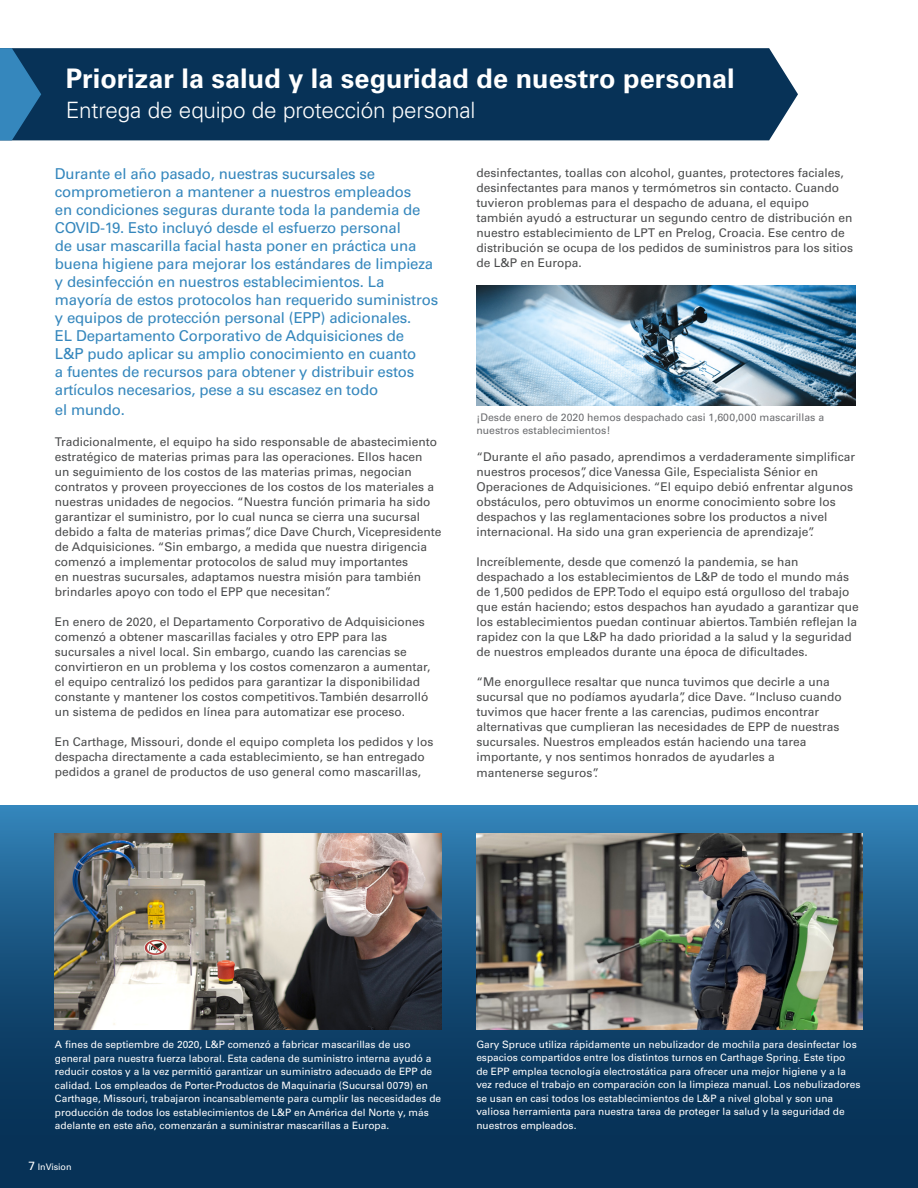
<style>
.page{position:relative;width:918px;height:1188px;background:#fff}
.page>*{position:absolute;margin:0;border:0;box-sizing:border-box;transform-origin:0 0}
.Body_Copy{font:700 27px "Univers";color:#fff}
.Body_Copy-2{font:300 22.5px "Univers";letter-spacing:-.01em;color:#fff}
.CEO_letter{font:15px/18px "Univers";letter-spacing:-.015em;color:#3587bd}
.CEO_letter-2{font:12px/15px "Univers";color:#4b4c4d}
.CEO_letter-3{font:10.5px "Univers";color:#6c6d70}
.CEO_letter-4{font:10.2px/13.5px "Univers";color:#fff}
.t1{font:9px "Univers";letter-spacing:-.01em;color:#fff}
.s1{font-size:12px}
</style>
<div class="page">
<svg style="left:0;top:806px;width:918px;height:382px;background:#11456d"></svg>
<div style="left:41px;top:48px;width:757px;height:92px;background:#073257"></div>
<svg style="left:0;top:48px;width:41px;height:92px;background:#256999"></svg>
<img style="left:55px;top:834px;width:386px;height:195px">
<img style="left:476px;top:834px;width:387px;height:195px">
<img style="left:476px;top:285px;width:379px;height:121px">
<p class="Body_Copy" style="left:66px;top:63px;width:670px">Priorizar la salud y la seguridad de nuestro personal</p>
<p class="Body_Copy-2" style="left:66px;top:97px;width:411px">Entrega de equipo de protección personal</p>
<p class="CEO_letter" style="left:55px;top:165px;width:385px">Durante el año pasado, nuestras sucursales se comprometieron a mantener a nuestros empleados<br>en condiciones seguras durante toda la pandemia de COVID-19. Esto incluyó desde el esfuerzo personal<br>de usar mascarilla facial hasta poner en práctica una buena higiene para mejorar los estándares de limpieza y desinfección en nuestros establecimientos. La mayoría de estos protocolos han requerido suministros y equipos de protección personal (EPP) adicionales.<br>EL Departamento Corporativo de Adquisiciones de<br>L&amp;P pudo aplicar su amplio conocimiento en cuanto<br>a fuentes de recursos para obtener y distribuir estos artículos necesarios, pese a su escasez en todo</p>
<p class="CEO_letter" style="left:55px;top:401px;width:72px">el mundo.</p>
<p class="CEO_letter-2" style="left:55px;top:435px;width:388px">Tradicionalmente, el equipo ha sido responsable de abastecimiento estratégico de materias primas para las operaciones. Ellos hacen<br>un seguimiento de los costos de las materias primas, negocian contratos y proveen proyecciones de los costos de los materiales a nuestras unidades de negocios. “Nuestra función primaria ha sido garantizar el suministro, por lo cual nunca se cierra una sucursal debido a falta de materias primas”, dice Dave Church, Vicepresidente de Adquisiciones. “Sin embargo, a medida que nuestra dirigencia comenzó a implementar protocolos de salud muy importantes<br>en nuestras sucursales, adaptamos nuestra misión para también brindarles apoyo con todo el EPP que necesitan”.</p>
<p class="CEO_letter-2" style="left:55px;top:615px;width:377px">En enero de 2020, el Departamento Corporativo de Adquisiciones comenzó a obtener mascarillas faciales y otro EPP para las sucursales a nivel local. Sin embargo, cuando las carencias se convirtieron en un problema y los costos comenzaron a aumentar, el equipo centralizó los pedidos para garantizar la disponibilidad constante y mantener los costos competitivos. También desarrolló un sistema de pedidos en línea para automatizar ese proceso.</p>
<p class="CEO_letter-2" style="left:55px;top:735px;width:380px">En Carthage, Missouri, donde el equipo completa los pedidos y los despacha directamente a cada establecimiento, se han entregado pedidos a granel de productos de uso general como mascarillas,</p>
<p class="CEO_letter-2" style="left:476px;top:166px;width:378px">desinfectantes, toallas con alcohol, guantes, protectores faciales, desinfectantes para manos y termómetros sin contacto. Cuando tuvieron problemas para el despacho de aduana, el equipo también ayudó a estructurar un segundo centro de distribución en nuestro establecimiento de LPT en Prelog, Croacia. Ese centro de distribución se ocupa de los pedidos de suministros para los sitios de L&amp;P en Europa.</p>
<p class="CEO_letter-3" style="left:476px;top:411px;width:349px">¡Desde enero de 2020 hemos despachado casi 1,600,000 mascarillas a</p>
<p class="CEO_letter-3" style="left:476px;top:424px;width:136px">nuestros establecimientos!</p>
<p class="CEO_letter-2" style="left:476px;top:449px;width:380px">“Durante el año pasado, aprendimos a verdaderamente simplificar nuestros procesos”, dice Vanessa Gile, Especialista Sénior en Operaciones de Adquisiciones. “El equipo debió enfrentar algunos obstáculos, pero obtuvimos un enorme conocimiento sobre los despachos y las reglamentaciones sobre los productos a nivel internacional. Ha sido una gran experiencia de aprendizaje”.</p>
<p class="CEO_letter-2" style="left:476px;top:554px;width:384px">Increíblemente, desde que comenzó la pandemia, se han despachado a los establecimientos de L&amp;P de todo el mundo más de 1,500 pedidos de EPP. Todo el equipo está orgulloso del trabajo que están haciendo; estos despachos han ayudado a garantizar que los establecimientos puedan continuar abiertos. También reflejan la rapidez con la que L&amp;P ha dado prioridad a la salud y la seguridad de nuestros empleados durante una época de dificultades.</p>
<p class="CEO_letter-2" style="left:476px;top:674px;width:367px">“Me enorgullece resaltar que nunca tuvimos que decirle a una sucursal que no podíamos ayudarla”, dice Dave. “Incluso cuando tuvimos que hacer frente a las carencias, pudimos encontrar alternativas que cumplieran las necesidades de EPP de nuestras sucursales. Nuestros empleados están haciendo una tarea importante, y nos sentimos honrados de ayudarles a</p>
<p class="CEO_letter-2" style="left:476px;top:766px;width:124px">mantenerse seguros”.</p>
<p class="CEO_letter-4" style="left:55px;top:1038px;width:388px">A fines de septiembre de 2020, L&amp;P comenzó a fabricar mascarillas de uso general para nuestra fuerza laboral. Esta cadena de suministro interna ayudó a reducir costos y a la vez permitió garantizar un suministro adecuado de EPP de calidad. Los empleados de Porter-Productos de Maquinaria (Sucursal 0079) en Carthage, Missouri, trabajaron incansablemente para cumplir las necesidades de producción de todos los establecimientos de L&amp;P en América del Norte y, más adelante en este año, comenzarán a suministrar mascarillas a Europa.</p>
<p class="CEO_letter-4" style="left:476px;top:1037px;width:382px">Gary Spruce utiliza rápidamente un nebulizador de mochila para desinfectar los espacios compartidos entre los distintos turnos en Carthage Spring. Este tipo</p>
<p class="CEO_letter-4" style="left:476px;top:1064px;width:386px">de EPP emplea tecnología electrostática para ofrecer una mejor higiene y a la vez reduce el trabajo en comparación con la limpieza manual. Los nebulizadores se usan en casi todos los establecimientos de L&amp;P a nivel global y son una valiosa herramienta para nuestra tarea de proteger la salud y la seguridad de nuestros empleados.</p>
<p class="t1" style="left:28px;top:1162px;width:45px"><span class="s1">7</span> InVision</p>
</div>
